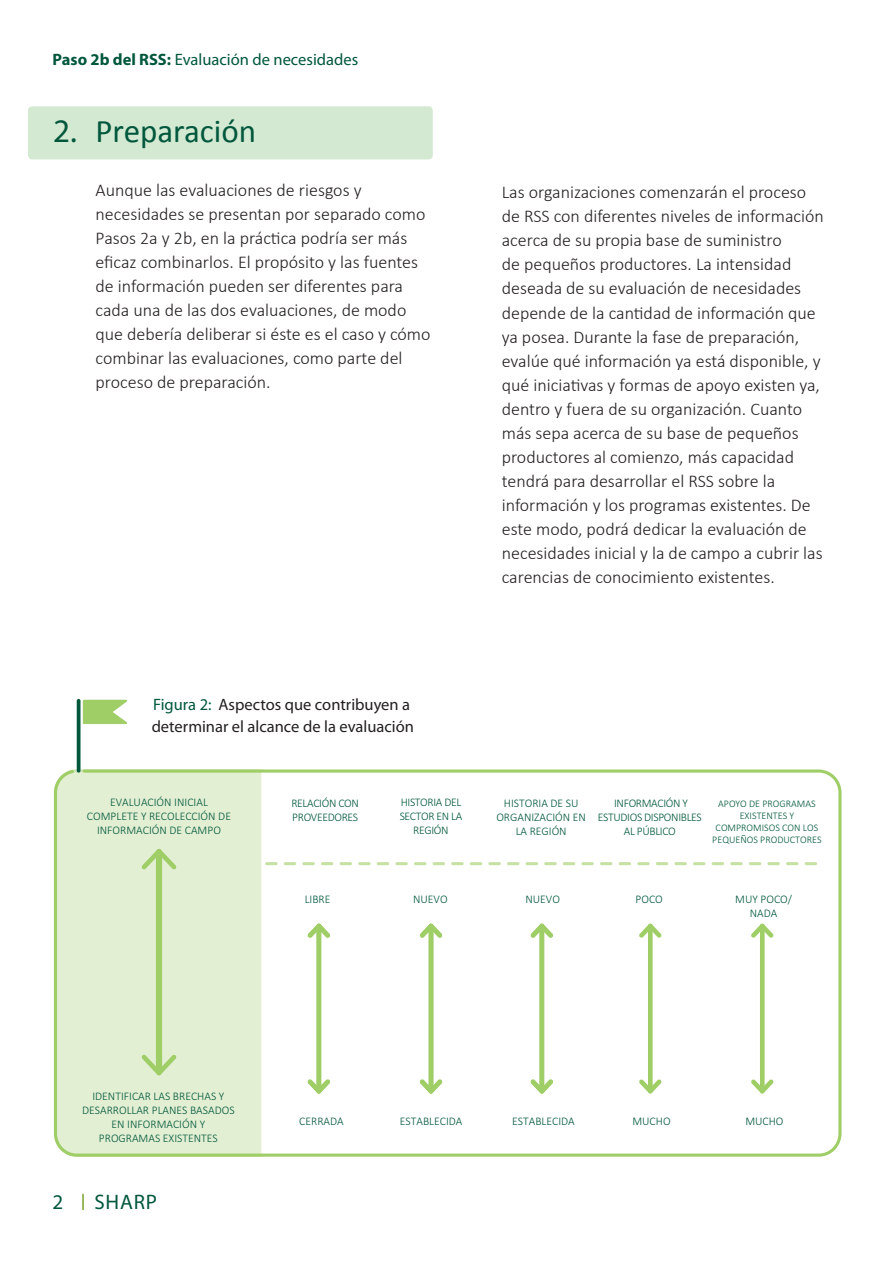
<style>
.page{position:relative;width:893px;height:1263px;background:#fff}
.page>*{position:absolute;margin:0;border:0;box-sizing:border-box;transform-origin:0 0}
.Main_Number{font:33px "Calibri";color:#00573c}
.t1{font:21px "Myriad Pro";letter-spacing:.04em;color:#00573c}
.Main_Text_13{font:300 18px/24px "Calibri";color:#231f20}
.Miniature_Title_for{font:16.5px/21px "Myriad Pro";color:#231f20}
.t2{font:16.5px "Myriad Pro";color:#00573c}
.t3{font:300 11.7px/14px "Calibri";color:#00573c;text-align:center}
.t4{font:300 11.7px/14px "Calibri";letter-spacing:-.03em;color:#00573c;text-align:center}
.t5{font:300 10.05px/12.1px "Calibri";color:#00573c;text-align:center}
.s1{font-weight:700}
.s2{font-family:"Myriad Pro"}
.s3{color:#00573c}
</style>
<div class="page">
<svg style="left:82px;top:1194px;width:2px;height:15px"></svg>
<div style="left:28px;top:106px;width:405px;height:53px;background:#d3e9d2;border-radius:4px"></div>
<svg style="left:77px;top:699px;width:50px;height:70px"></svg>
<svg style="left:54px;top:769px;width:787px;height:388px"></svg>
<p class="t2" style="left:52px;top:49px;width:307px"><span class="s1">Paso 2b del RSS:</span> Evaluación de necesidades</p>
<p class="Main_Number" style="left:53px;top:111px;width:205px"><span class="s2">2.</span> Preparación</p>
<p class="Main_Text_13" style="left:96px;top:178px;width:336px">Aunque las evaluaciones de riesgos y necesidades se presentan por separado como Pasos 2a y 2b, en la práctica podría ser más eficaz combinarlos. El propósito y las fuentes de información pueden ser diferentes para cada una de las dos evaluaciones, de modo que debería deliberar si éste es el caso y cómo combinar las evaluaciones, como parte del proceso de preparación.</p>
<p class="Main_Text_13" style="left:502px;top:180px;width:324px">Las organizaciones comenzarán el proceso de RSS con diferentes niveles de información acerca de su propia base de suministro<br>de pequeños productores. La intensidad deseada de su evaluación de necesidades depende de la cantidad de información que ya posea. Durante la fase de preparación, evalúe qué información ya está disponible, y qué iniciativas y formas de apoyo existen ya, dentro y fuera de su organización. Cuanto más sepa acerca de su base de pequeños productores al comienzo, más capacidad tendrá para desarrollar el RSS sobre la información y los programas existentes. De este modo, podrá dedicar la evaluación de necesidades inicial y la de campo a cubrir las carencias de conocimiento existentes.</p>
<p class="Miniature_Title_for" style="left:152px;top:694px;width:264px"><span class="s3">Figura 2:</span> Aspectos que contribuyen a determinar el alcance de la evaluación</p>
<p class="t3" style="left:87px;top:795px;width:146px">EVALUACIÓN INICIAL<br>COMPLETE Y RECOLECCIÓN DE<br>INFORMACIÓN DE CAMPO</p>
<p class="t4" style="left:291px;top:796px;width:69px;text-align:left">RELACIÓN CON<br>PROVEEDORES</p>
<p class="t4" style="left:400px;top:795px;width:64px">HISTORIA DEL<br>SECTOR EN LA<br>REGIÓN</p>
<p class="t3" style="left:496px;top:796px;width:91px">HISTORIA DE SU<br>ORGANIZACIÓN EN<br>LA REGIÓN</p>
<p class="t4" style="left:598px;top:796px;width:105px">INFORMACIÓN Y<br>ESTUDIOS DISPONIBLES<br>AL PÚBLICO</p>
<p class="t5" style="left:712px;top:797px;width:111px">APOYO DE PROGRAMAS<br>EXISTENTES Y<br>COMPROMISOS CON LOS<br>PEQUEÑOS PRODUCTORES</p>
<p class="t3" style="left:305px;top:892px;width:27px">LIBRE</p>
<p class="t3" style="left:413px;top:892px;width:36px">NUEVO</p>
<p class="t3" style="left:525px;top:892px;width:36px">NUEVO</p>
<p class="t3" style="left:635px;top:892px;width:29px">POCO</p>
<p class="t3" style="left:735px;top:892px;width:58px">MUY POCO/<br>NADA</p>
<p class="t3" style="left:82px;top:1089px;width:154px">IDENTIFICAR LAS BRECHAS Y<br>DESARROLLAR PLANES BASADOS<br>EN INFORMACIÓN Y<br>PROGRAMAS EXISTENTES</p>
<p class="t1" style="left:52px;top:1188px;width:12px">2</p>
<p class="t1" style="left:94px;top:1188px;width:64px">SHARP</p>
<p class="t3" style="left:299px;top:1114px;width:46px">CERRADA</p>
<p class="t3" style="left:400px;top:1114px;width:64px">ESTABLECIDA</p>
<p class="t3" style="left:632px;top:1114px;width:40px">MUCHO</p>
<p class="t3" style="left:512px;top:1114px;width:64px">ESTABLECIDA</p>
<p class="t3" style="left:745px;top:1114px;width:40px">MUCHO</p>
</div>
